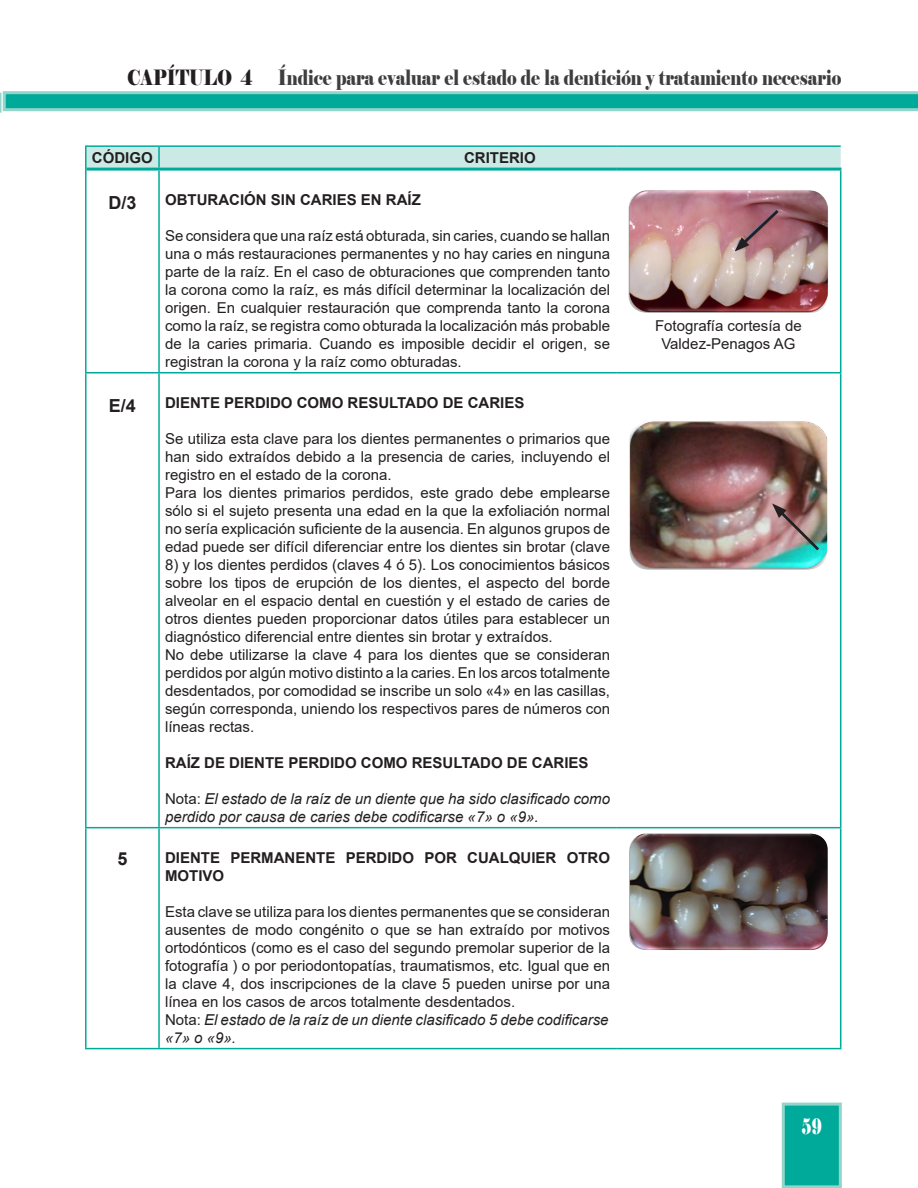
<style>
.page{position:relative;width:918px;height:1188px;background:#fff}
.page>*{position:absolute;margin:0;border:0;box-sizing:border-box;transform-origin:0 0}
.t1{font:21.6px "Elephant";color:#fff;scale:.67 1}
.t2{font:21px "Elephant";color:#3e3e3f;scale:.8 1}
.t3{font:700 18px "Arial";color:#231f20}
.t4{font:15px/18px "Arial";color:#231f20;text-align:justify}
.t5{font:italic 15px/18px "Arial";color:#231f20}
.t6{font:700 15px/18px "Arial";color:#231f20}
.s1{color:#231f20}
.s2{font-style:italic}
.s3{font-style:normal}
</style>
<div class="page">
<svg style="left:781px;top:1102px;width:61px;height:86px;background:#1cb2a4"></svg>
<svg style="left:0;top:91px;width:918px;height:22px;background:#40bdb1"></svg>
<div style="left:87px;top:147px;width:754px;height:21px;background:#cceae5"></div>
<hr style="left:85px;top:169px;width:2px;height:203px;background:#00aa9b">
<hr style="left:158px;top:171px;width:2px;height:201px;background:#00aa9b">
<hr style="left:840px;top:171px;width:1px;height:201px;background:#00aa9b">
<hr style="left:85px;top:372px;width:74px;height:2px;background:#00aa9b">
<hr style="left:85px;top:374px;width:2px;height:453px;background:#00aa9b">
<hr style="left:159px;top:372px;width:457px;height:2px;background:#00aa9b">
<hr style="left:158px;top:374px;width:2px;height:453px;background:#00aa9b">
<hr style="left:616px;top:372px;width:225px;height:2px;background:#00aa9b">
<hr style="left:840px;top:374px;width:1px;height:453px;background:#00aa9b">
<hr style="left:85px;top:827px;width:74px;height:1px;background:#00aa9b">
<hr style="left:85px;top:828px;width:2px;height:220px;background:#00aa9b">
<hr style="left:159px;top:827px;width:457px;height:1px;background:#00aa9b">
<hr style="left:158px;top:828px;width:2px;height:220px;background:#00aa9b">
<hr style="left:616px;top:827px;width:225px;height:1px;background:#00aa9b">
<hr style="left:840px;top:828px;width:1px;height:220px;background:#00aa9b">
<hr style="left:85px;top:1048px;width:74px;height:1px;background:#00aa9b">
<hr style="left:159px;top:1048px;width:457px;height:1px;background:#00aa9b">
<hr style="left:616px;top:1048px;width:225px;height:1px;background:#00aa9b">
<hr style="left:85px;top:145px;width:74px;height:2px;background:#00aa9b">
<hr style="left:85px;top:147px;width:2px;height:22px;background:#00aa9b">
<hr style="left:159px;top:145px;width:457px;height:2px;background:#00aa9b">
<hr style="left:158px;top:147px;width:2px;height:21px;background:#00aa9b">
<hr style="left:616px;top:145px;width:225px;height:2px;background:#00aa9b">
<hr style="left:87px;top:168px;width:72px;height:3px;background:#00aa9b">
<hr style="left:159px;top:168px;width:457px;height:3px;background:#00aa9b">
<hr style="left:616px;top:168px;width:225px;height:3px;background:#00aa9b">
<img style="left:629px;top:190px;width:199px;height:123px">
<img style="left:630px;top:421px;width:197px;height:149px">
<img style="left:629px;top:834px;width:199px;height:116px">
<img style="left:772px;top:503px;width:50px;height:50px">
<svg style="left:735px;top:207px;width:46px;height:45px;background:#9f6670"></svg>
<h2 class="t2" style="left:127px;top:64px;width:894px"><span class="s1">CAPÍTULO 4</span> Índice para evaluar el estado de la dentición y tratamiento necesario</h2>
<p class="t6" style="left:92px;top:149px;width:62px">CÓDIGO</p>
<p class="t6" style="left:464px;top:149px;width:73px">CRITERIO</p>
<p class="t3" style="left:108px;top:190px;width:30px">D/3</p>
<p class="t6" style="left:165px;top:191px;width:257px">OBTURACIÓN SIN CARIES EN RAÍZ</p>
<p class="t4" style="left:165px;top:226px;width:447px">Se considera que una raíz está obturada, sin caries, cuando se hallan una o más restauraciones permanentes y no hay caries en ninguna parte de la raíz. En el caso de obturaciones que comprenden tanto la corona como la raíz, es más difícil determinar la localización del origen. En cualquier restauración que comprenda tanto la corona como la raíz, se registra como obturada la localización más probable de la caries primaria. Cuando es imposible decidir el origen, se registran la corona y la raíz como obturadas.</p>
<p class="t3" style="left:109px;top:393px;width:29px">E/4</p>
<p class="t6" style="left:165px;top:394px;width:361px">DIENTE PERDIDO COMO RESULTADO DE CARIES</p>
<p class="t4" style="left:165px;top:429px;width:447px">Se utiliza esta clave para los dientes permanentes o primarios que han sido extraídos debido a la presencia de caries<span class="s2">,</span> incluyendo el registro en el estado de la corona.</p>
<p class="t4" style="left:165px;top:483px;width:447px">Para los dientes primarios perdidos, este grado debe emplearse sólo si el sujeto presenta una edad en la que la exfoliación normal no sería explicación suficiente de la ausencia. En algunos grupos de edad puede ser difícil diferenciar entre los dientes sin brotar (clave</p>
<p class="t4" style="left:165px;top:555px;width:447px">8) y los dientes perdidos (claves 4 ó 5). Los conocimientos básicos sobre los tipos de erupción de los dientes, el aspecto del borde alveolar en el espacio dental en cuestión y el estado de caries de otros dientes pueden proporcionar datos útiles para establecer un diagnóstico diferencial entre dientes sin brotar y extraídos.</p>
<p class="t4" style="left:165px;top:645px;width:447px">No debe utilizarse la clave 4 para los dientes que se consideran perdidos por algún motivo distinto a la caries. En los arcos totalmente desdentados, por comodidad se inscribe un solo «4» en las casillas, según corresponda, uniendo los respectivos pares de números con líneas rectas.</p>
<p class="t6" style="left:165px;top:754px;width:425px">RAÍZ DE DIENTE PERDIDO COMO RESULTADO DE CARIES</p>
<p class="t5" style="left:165px;top:790px;width:447px"><span class="s3">Nota:</span> El estado de la raíz de un diente que ha sido clasificado como perdido por causa de caries debe codificarse «7» o «9».</p>
<p class="t3" style="left:117px;top:846px;width:12px">5</p>
<p class="t6" style="left:165px;top:848px;width:447px">DIENTE PERMANENTE PERDIDO POR CUALQUIER OTRO<br>MOTIVO</p>
<p class="t4" style="left:165px;top:902px;width:447px">Esta clave se utiliza para los dientes permanentes que se consideran ausentes de modo congénito o que se han extraído por motivos ortodónticos (como es el caso del segundo premolar superior de la fotografía ) o por periodontopatías, traumatismos, etc. Igual que en la clave 4, dos inscripciones de la clave 5 pueden unirse por una línea en los casos de arcos totalmente desdentados.</p>
<p class="t5" style="left:165px;top:1011px;width:445px"><span class="s3">Nota:</span> El estado de la raíz de un diente clasificado 5 debe codificarse «7» o «9».</p>
<p class="t4" style="left:655px;top:317px;width:148px;text-align:center">Fotografía cortesía de<br>Valdez-Penagos AG</p>
<h1 class="t1" style="left:802px;top:1113px;width:32px">59</h1>
</div>
